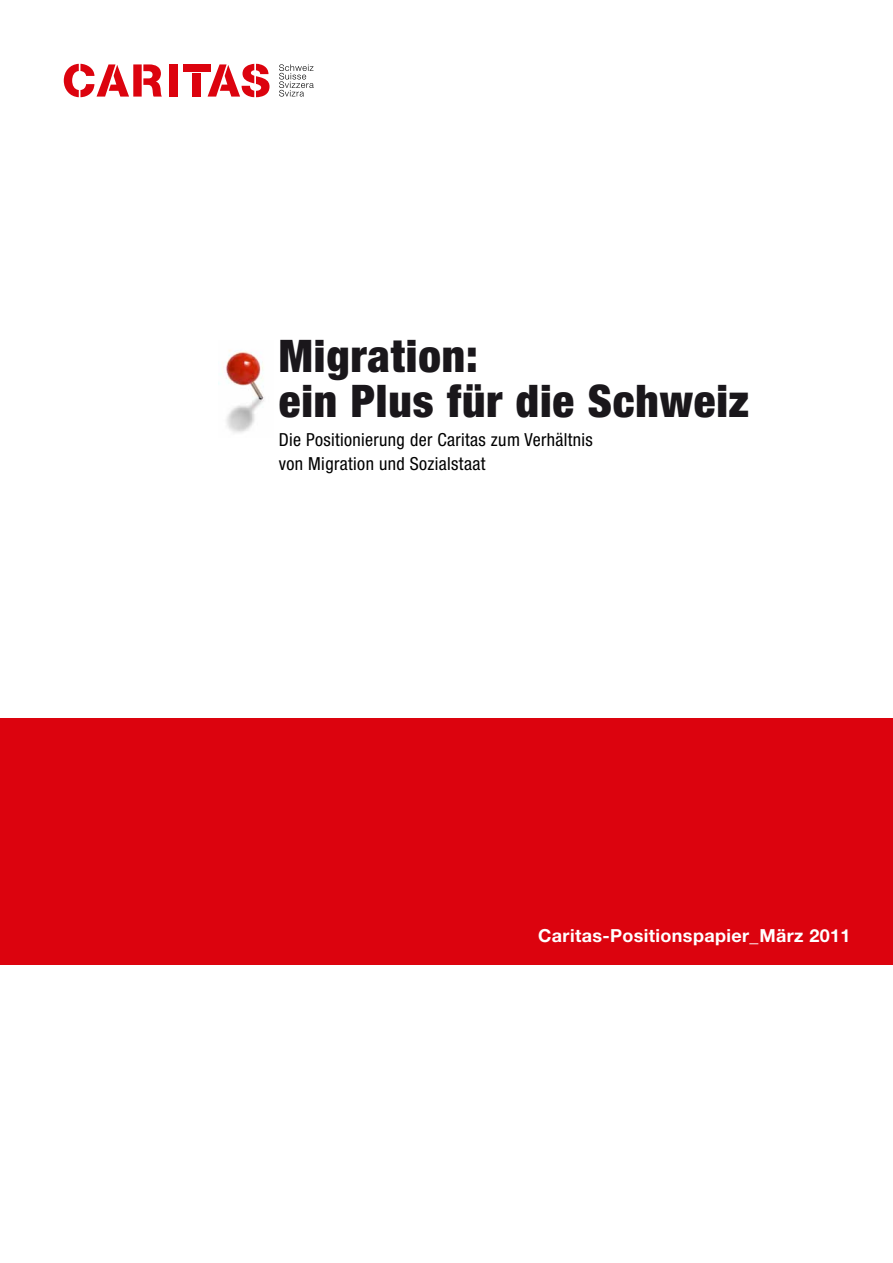
<style>
.page{position:relative;width:893px;height:1263px;background:#fff}
.page>*{position:absolute;margin:0;border:0;box-sizing:border-box;transform-origin:0 0}
.t1{font:900 condensed 45px/45px "Helvetica Neue LT Std";letter-spacing:.02em;color:#1a171b}
.t2{font:condensed 18px/24px "Helvetica Neue LT Std";letter-spacing:.02em;color:#000}
.t3{font:700 18px "Helvetica Neue LT Std";letter-spacing:.02em;color:#fff}
</style>
<div class="page">
<div style="left:169px;top:64px;width:8px;height:33px;background:#dc030e"></div>
<svg style="left:64px;top:64px;width:65px;height:33px"></svg>
<div style="left:133px;top:64px;width:9px;height:33px;background:#dc030e"></div>
<svg style="left:143px;top:64px;width:19px;height:33px"></svg>
<div style="left:183px;top:64px;width:27px;height:8px;background:#dc030e"></div>
<div style="left:192px;top:73px;width:9px;height:24px;background:#dc030e"></div>
<svg style="left:208px;top:64px;width:61px;height:33px"></svg>
<svg style="left:279px;top:64px;width:35px;height:33px"></svg>
<div style="left:0;top:719px;width:893px;height:246px;background:#dc030e"></div>
<img style="left:225px;top:350px;width:39px;height:83px">
<h1 class="t1" style="left:279px;top:333px;width:471px">Migration:<br>ein Plus für die Schweiz</h1>
<p class="t2" style="left:279px;top:427px;width:316px">Die Positionierung der Caritas zum Verhältnis von Migration und Sozialstaat</p>
<p class="t3" style="left:538px;top:924px;width:314px">Caritas-Positionspapier_März 2011</p>
</div>
